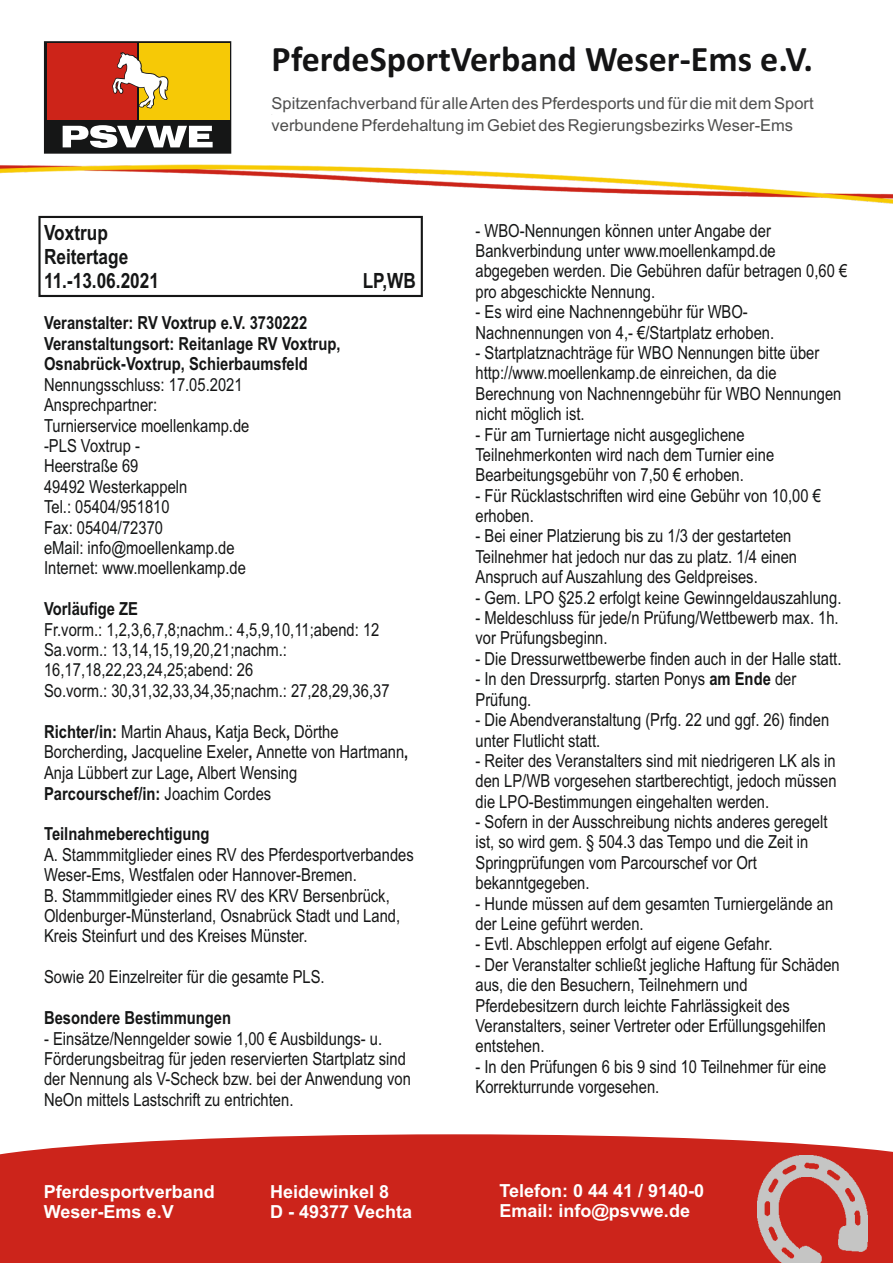
<style>
.page{position:relative;width:893px;height:1263px;background:#fff}
.page>*{position:absolute;margin:0;border:0;box-sizing:border-box;transform-origin:0 0}
.t1{font:700 36px "Calibri";color:#141415}
.t2{font:700 21px/24px "Arial Narrow";color:#151616}
.t3{font:18px/20.4px "Arial Narrow";color:#151616}
.t4{font:700 18px/20.5px "Arial Narrow";color:#151616}
.t5{font:700 18px/20.1px "Arial";color:#fff}
.t6{font:16.5px/21.8px "Arial";color:#4e4e4d}
.s1{font-weight:700}
</style>
<div class="page">
<div style="left:0;top:1167px;width:893px;height:96px;background:#cc241b"></div>
<svg style="left:0;top:1134px;width:893px;height:66px;fill:#cc241b"></svg>
<svg style="left:44px;top:41px;width:187px;height:107px;background:#bb7837"></svg>
<img style="left:1px;top:148px;width:892px;height:56px">
<img style="left:758px;top:1156px;width:110px;height:107px">
<div style="left:38px;top:216px;width:385px;height:81px;border:2px solid #151616"></div>
<h1 class="t1" style="left:272px;top:44px;width:543px">PferdeSportVerband Weser-Ems e.V.</h1>
<p class="t6" style="left:272px;top:94px;width:544px">Spitzenfachverband für alle Arten des Pferdesports und für die mit dem Sport verbundene Pferdehaltung im Gebiet des Regierungsbezirks Weser-Ems</p>
<p class="t2" style="left:44px;top:222px;width:116px">Voxtrup<br>Reitertage<br>11.-13.06.2021</p>
<p class="t2" style="left:363px;top:270px;width:55px">LP,WB</p>
<p class="t4" style="left:44px;top:314px;width:298px">Veranstalter: RV Voxtrup e.V. 3730222<br>Veranstaltungsort: Reitanlage RV Voxtrup,<br>Osnabrück-Voxtrup, Schierbaumsfeld</p>
<p class="t3" style="left:44px;top:376px;width:207px">Nennungsschluss: 17.05.2021<br>Ansprechpartner:<br>Turnierservice moellenkamp.de -PLS Voxtrup -<br>Heerstraße 69<br>49492 Westerkappeln<br>Tel.: 05404/951810<br>Fax: 05404/72370<br>eMail: info@moellenkamp.de<br>Internet: www.moellenkamp.de</p>
<p class="t4" style="left:44px;top:600px;width:96px">Vorläufige ZE</p>
<p class="t3" style="left:44px;top:621px;width:347px">Fr.vorm.: 1,2,3,6,7,8;nachm.: 4,5,9,10,11;abend: 12<br>Sa.vorm.: 13,14,15,19,20,21;nachm.:<br>16,17,18,22,23,24,25;abend: 26<br>So.vorm.: 30,31,32,33,34,35;nachm.: 27,28,29,36,37</p>
<p class="t3" style="left:44px;top:723px;width:366px"><span class="s1">Richter/in:</span> Martin Ahaus<span class="s1">,</span> Katja Beck<span class="s1">,</span> Dörthe Borcherding<span class="s1">,</span> Jacqueline Exeler<span class="s1">,</span> Annette von Hartmann<span class="s1">, </span>Anja Lübbert zur Lage<span class="s1">,</span> Albert Wensing <span class="s1">Parcourschef/in:</span> Joachim Cordes</p>
<p class="t4" style="left:44px;top:825px;width:167px">Teilnahmeberechtigung</p>
<p class="t3" style="left:44px;top:846px;width:371px">A. Stammmitglieder eines RV des Pferdesportverbandes Weser-Ems, Westfalen oder Hannover-Bremen.<br>B. Stammmitlgieder eines RV des KRV Bersenbrück, Oldenburger-Münsterland, Osnabrück Stadt und Land, Kreis Steinfurt und des Kreises Münster.</p>
<p class="t3" style="left:44px;top:968px;width:282px">Sowie 20 Einzelreiter für die gesamte PLS.</p>
<p class="t4" style="left:44px;top:1009px;width:189px">Besondere Bestimmungen</p>
<p class="t3" style="left:44px;top:1030px;width:368px">- Einsätze/Nenngelder sowie 1,00 € Ausbildungs- u.<br>Förderungsbeitrag für jeden reservierten Startplatz sind der Nennung als V-Scheck bzw. bei der Anwendung von NeOn mittels Lastschrift zu entrichten.</p>
<p class="t3" style="left:475px;top:222px;width:373px">- WBO-Nennungen können unter Angabe der Bankverbindung unter www.moellenkampd.de abgegeben werden. Die Gebühren dafür betragen 0,60 € pro abgeschickte Nennung.</p>
<p class="t3" style="left:475px;top:303px;width:300px">- Es wird eine Nachnenngebühr für WBO-<br>Nachnennungen von 4,- €/Startplatz erhoben.</p>
<p class="t3" style="left:475px;top:344px;width:367px">- Startplatznachträge für WBO Nennungen bitte über http://www.moellenkamp.de einreichen, da die Berechnung von Nachnenngebühr für WBO Nennungen nicht möglich ist.</p>
<p class="t3" style="left:475px;top:426px;width:300px">- Für am Turniertage nicht ausgeglichene<br>Teilnehmerkonten wird nach dem Turnier eine<br>Bearbeitungsgebühr von 7,50 € erhoben.</p>
<p class="t3" style="left:475px;top:487px;width:347px">- Für Rücklastschriften wird eine Gebühr von 10,00 € erhoben.</p>
<p class="t3" style="left:475px;top:528px;width:323px">- Bei einer Platzierung bis zu 1/3 der gestarteten<br>Teilnehmer hat jedoch nur das zu platz. 1/4 einen<br>Anspruch auf Auszahlung des Geldpreises.</p>
<p class="t3" style="left:475px;top:589px;width:367px">- Gem. LPO §25.2 erfolgt keine Gewinngeldauszahlung.</p>
<p class="t3" style="left:475px;top:609px;width:365px">- Meldeschluss für jede/n Prüfung/Wettbewerb max. 1h. vor Prüfungsbeginn.</p>
<p class="t3" style="left:475px;top:650px;width:367px">- Die Dressurwettbewerbe finden auch in der Halle statt.</p>
<p class="t3" style="left:475px;top:670px;width:322px">- In den Dressurprfg. starten Ponys <span class="s1">am Ende</span> der<br>Prüfung.</p>
<p class="t3" style="left:475px;top:711px;width:355px">- Die Abendveranstaltung (Prfg. 22 und ggf. 26) finden unter Flutlicht statt.</p>
<p class="t3" style="left:475px;top:752px;width:363px;text-align:justify">- Reiter des Veranstalters sind mit niedrigeren LK als in den LP/WB vorgesehen startberechtigt, jedoch müssen die LPO-Bestimmungen eingehalten werden.</p>
<p class="t3" style="left:475px;top:813px;width:353px">- Sofern in der Ausschreibung nichts anderes geregelt ist, so wird gem. § 504.3 das Tempo und die Zeit in Springprüfungen vom Parcourschef vor Ort bekanntgegeben.</p>
<p class="t3" style="left:475px;top:895px;width:359px">- Hunde müssen auf dem gesamten Turniergelände an der Leine geführt werden.</p>
<p class="t3" style="left:475px;top:935px;width:299px">- Evtl. Abschleppen erfolgt auf eigene Gefahr.</p>
<p class="t3" style="left:475px;top:956px;width:366px">- Der Veranstalter schließt jegliche Haftung für Schäden aus, die den Besuchern, Teilnehmern und Pferdebesitzern durch leichte Fahrlässigkeit des Veranstalters, seiner Vertreter oder Erfüllungsgehilfen entstehen.</p>
<p class="t3" style="left:475px;top:1058px;width:352px">- In den Prüfungen 6 bis 9 sind 10 Teilnehmer für eine<br>Korrekturrunde vorgesehen.</p>
<p class="t5" style="left:44px;top:1183px;width:173px">Pferdesportverband<br>Weser-Ems e.V</p>
<p class="t5" style="left:270px;top:1183px;width:144px">Heidewinkel 8<br>D - 49377 Vechta</p>
<p class="t5" style="left:499px;top:1182px;width:206px">Telefon: 0 44 41 / 9140-0<br>Email: info@psvwe.de</p>
</div>
